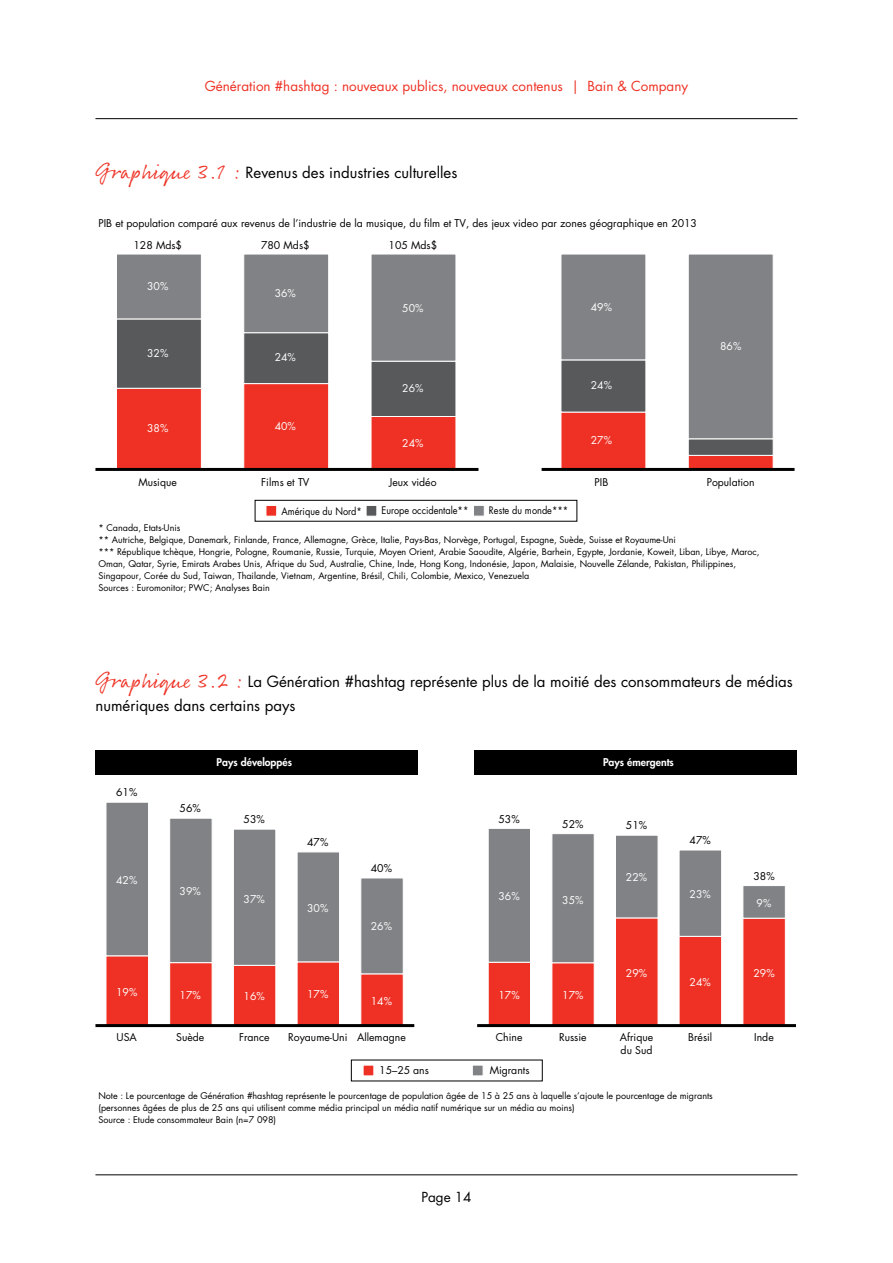
<style>
.page{position:relative;width:893px;height:1263px;background:#fff}
.page>*{position:absolute;margin:0;border:0;box-sizing:border-box;transform-origin:0 0}
.t1{font:15px/24px "Futura LT";color:#000}
.t2{font:13.5px "Futura LT";color:#ee3124}
.t3{font:13.5px "Futura LT";color:#000}
.t4{font:10.5px/13.5px "Futura LT";color:#000}
.t5{font:10.5px "Futura LT";letter-spacing:.005em;color:#fff}
.t6{font:800 10.5px "Futura LT";color:#fff}
.t7{font:10.2px "Futura LT";color:#000;scale:.9 1}
.t8{font:9px/12px "Futura LT";color:#000}
.s1{font-family:"Rollerscript Rough";font-size:22.5px;color:#ee3124}
</style>
<div class="page">
<hr style="left:95px;top:118px;width:702px;height:1px;background:#000">
<hr style="left:95px;top:1174px;width:702px;height:1px;background:#000">
<div style="left:95px;top:750px;width:323px;height:25px;background:#000"></div>
<div style="left:474px;top:750px;width:323px;height:25px;background:#000"></div>
<div style="left:106px;top:955px;width:43px;height:71px;background:#ee3124;border:1px solid #fff"></div>
<div style="left:106px;top:802px;width:43px;height:154px;background:#808285;border:1px solid #fff"></div>
<div style="left:169px;top:962px;width:43px;height:64px;background:#ee3124;border:1px solid #fff"></div>
<div style="left:169px;top:818px;width:43px;height:145px;background:#808285;border:1px solid #fff"></div>
<div style="left:233px;top:965px;width:43px;height:61px;background:#ee3124;border:1px solid #fff"></div>
<div style="left:233px;top:829px;width:43px;height:136px;background:#808285;border:1px solid #fff"></div>
<div style="left:297px;top:962px;width:43px;height:64px;background:#ee3124;border:1px solid #fff"></div>
<div style="left:297px;top:852px;width:43px;height:110px;background:#808285;border:1px solid #fff"></div>
<div style="left:361px;top:974px;width:42px;height:52px;background:#ee3124"></div>
<div style="left:361px;top:878px;width:42px;height:96px;background:#808285"></div>
<div style="left:488px;top:962px;width:43px;height:64px;background:#ee3124;border:1px solid #fff"></div>
<div style="left:488px;top:828px;width:43px;height:134px;background:#808285;border:1px solid #fff"></div>
<div style="left:552px;top:962px;width:42px;height:64px;background:#ee3124"></div>
<div style="left:552px;top:833px;width:42px;height:130px;background:#808285"></div>
<div style="left:615px;top:918px;width:43px;height:108px;background:#ee3124;border:1px solid #fff"></div>
<div style="left:615px;top:835px;width:43px;height:83px;background:#808285;border:1px solid #fff"></div>
<div style="left:679px;top:936px;width:43px;height:90px;background:#ee3124;border:1px solid #fff"></div>
<div style="left:679px;top:850px;width:43px;height:86px;background:#808285;border:1px solid #fff"></div>
<div style="left:743px;top:918px;width:42px;height:108px;background:#ee3124"></div>
<div style="left:743px;top:885px;width:42px;height:33px;background:#808285;border:1px solid #fff"></div>
<hr style="left:95px;top:1024px;width:319px;height:3px;background:#000">
<hr style="left:477px;top:1024px;width:319px;height:3px;background:#000">
<div style="left:363px;top:1065px;width:11px;height:11px;background:#ee3124"></div>
<div style="left:472px;top:1065px;width:11px;height:11px;background:#808285;border:1px solid #fff"></div>
<div style="left:116px;top:388px;width:86px;height:82px;background:#ee3124;border:1px solid #fff"></div>
<div style="left:116px;top:319px;width:86px;height:69px;background:#58595b;border:1px solid #fff"></div>
<div style="left:116px;top:254px;width:86px;height:65px;background:#808285;border:1px solid #fff"></div>
<div style="left:244px;top:383px;width:85px;height:87px;background:#ee3124;border:1px solid #fff"></div>
<div style="left:244px;top:332px;width:85px;height:52px;background:#58595b;border:1px solid #fff"></div>
<div style="left:244px;top:254px;width:85px;height:79px;background:#808285;border:1px solid #fff"></div>
<div style="left:371px;top:416px;width:85px;height:54px;background:#ee3124"></div>
<div style="left:371px;top:361px;width:85px;height:56px;background:#58595b;border:1px solid #fff"></div>
<div style="left:371px;top:254px;width:85px;height:107px;background:#808285;border:1px solid #fff"></div>
<div style="left:561px;top:412px;width:85px;height:58px;background:#ee3124;border:1px solid #fff"></div>
<div style="left:561px;top:360px;width:85px;height:52px;background:#58595b"></div>
<div style="left:561px;top:254px;width:85px;height:106px;background:#808285;border:1px solid #fff"></div>
<div style="left:688px;top:455px;width:85px;height:15px;background:#ee3124"></div>
<div style="left:688px;top:439px;width:85px;height:17px;background:#58595b;border:1px solid #fff"></div>
<div style="left:688px;top:254px;width:85px;height:185px;background:#808285;border:1px solid #fff"></div>
<hr style="left:95px;top:468px;width:383px;height:3px;background:#000">
<hr style="left:542px;top:468px;width:252px;height:3px;background:#000">
<div style="left:266px;top:505px;width:11px;height:11px;background:#ee3124;border:1px solid #fff"></div>
<div style="left:366px;top:505px;width:11px;height:11px;background:#58595b;border:1px solid #fff"></div>
<div style="left:473px;top:505px;width:11px;height:11px;background:#808285;border:1px solid #fff"></div>
<div style="left:255px;top:500px;width:322px;height:21px;border:1px solid #000"></div>
<h2 class="t2" style="left:205px;top:78px;width:485px">Génération #hashtag : nouveaux publics, nouveaux contenus | Bain &amp; Company</h2>
<h1 class="t1" style="left:95px;top:161px;width:363px"><span class="s1">Graphique 3.1 :</span> Revenus des industries culturelles</h1>
<p class="t4" style="left:98px;top:216px;width:600px">PIB et population comparé aux revenus de l’industrie de la musique, du film et TV, des jeux video par zones géographique en 2013</p>
<p class="t4" style="left:133px;top:239px;width:50px">128 Mds$</p>
<p class="t4" style="left:261px;top:239px;width:50px">780 Mds$</p>
<p class="t4" style="left:389px;top:239px;width:50px">105 Mds$</p>
<p class="t5" style="left:147px;top:280px;width:23px">30%</p>
<p class="t5" style="left:275px;top:286px;width:23px">36%</p>
<p class="t5" style="left:402px;top:301px;width:23px">50%</p>
<p class="t5" style="left:591px;top:300px;width:23px">49%</p>
<p class="t5" style="left:147px;top:347px;width:23px">32%</p>
<p class="t5" style="left:275px;top:351px;width:23px">24%</p>
<p class="t5" style="left:720px;top:339px;width:23px">86%</p>
<p class="t5" style="left:402px;top:382px;width:23px">26%</p>
<p class="t5" style="left:591px;top:379px;width:23px">24%</p>
<p class="t5" style="left:147px;top:422px;width:23px">38%</p>
<p class="t5" style="left:275px;top:420px;width:23px">40%</p>
<p class="t5" style="left:402px;top:436px;width:23px">24%</p>
<p class="t5" style="left:591px;top:433px;width:23px">27%</p>
<p class="t4" style="left:138px;top:476px;width:40px">Musique</p>
<p class="t4" style="left:261px;top:476px;width:50px">Films et TV</p>
<p class="t4" style="left:389px;top:476px;width:49px">Jeux vidéo</p>
<p class="t4" style="left:595px;top:476px;width:15px">PIB</p>
<p class="t4" style="left:707px;top:476px;width:49px">Population</p>
<p class="t7" style="left:281px;top:504px;width:91px">Amérique du Nord*</p>
<p class="t7" style="left:382px;top:504px;width:98px">Europe occidentale**</p>
<p class="t7" style="left:489px;top:504px;width:90px">Reste du monde***</p>
<p class="t8" style="left:98px;top:522px;width:663px">* Canada, Etats-Unis<br>** Autriche, Belgique, Danemark, Finlande, France, Allemagne, Grèce, Italie, Pays-Bas, Norvège, Portugal, Espagne, Suède, Suisse et Royaume-Uni<br>*** République tchèque, Hongrie, Pologne, Roumanie, Russie, Turquie, Moyen Orient, Arabie Saoudite, Algérie, Barhein, Egypte, Jordanie, Koweit, Liban, Libye, Maroc, Oman, Qatar, Syrie, Emirats Arabes Unis, Afrique du Sud, Australie, Chine, Inde, Hong Kong, Indonésie, Japon, Malaisie, Nouvelle Zélande, Pakistan, Philippines, Singapour, Corée du Sud, Taiwan, Thailande, Vietnam, Argentine, Brésil, Chili, Colombie, Mexico, Venezuela<br>Sources : Euromonitor; PWC; Analyses Bain</p>
<h1 class="t1" style="left:95px;top:670px;width:699px"><span class="s1">Graphique 3.2 :</span> La Génération #hashtag représente plus de la moitié des consommateurs de médias numériques dans certains pays</h1>
<p class="t6" style="left:217px;top:755px;width:77px">Pays développés</p>
<p class="t6" style="left:603px;top:755px;width:72px">Pays émergents</p>
<p class="t4" style="left:116px;top:786px;width:23px">61%</p>
<p class="t4" style="left:180px;top:802px;width:23px">56%</p>
<p class="t4" style="left:244px;top:812px;width:23px">53%</p>
<p class="t4" style="left:498px;top:812px;width:23px">53%</p>
<p class="t4" style="left:562px;top:818px;width:23px">52%</p>
<p class="t4" style="left:626px;top:819px;width:23px">51%</p>
<p class="t4" style="left:307px;top:835px;width:23px">47%</p>
<p class="t4" style="left:690px;top:834px;width:23px">47%</p>
<p class="t5" style="left:116px;top:874px;width:23px">42%</p>
<p class="t4" style="left:371px;top:862px;width:23px">40%</p>
<p class="t5" style="left:626px;top:870px;width:23px">22%</p>
<p class="t5" style="left:180px;top:884px;width:23px">39%</p>
<p class="t5" style="left:244px;top:892px;width:23px">37%</p>
<p class="t5" style="left:307px;top:901px;width:23px">30%</p>
<p class="t5" style="left:498px;top:890px;width:23px">36%</p>
<p class="t5" style="left:562px;top:893px;width:23px">35%</p>
<p class="t5" style="left:690px;top:888px;width:23px">23%</p>
<p class="t5" style="left:371px;top:920px;width:23px">26%</p>
<p class="t5" style="left:116px;top:985px;width:23px">19%</p>
<p class="t5" style="left:180px;top:988px;width:23px">17%</p>
<p class="t5" style="left:244px;top:990px;width:23px">16%</p>
<p class="t5" style="left:307px;top:987px;width:23px">17%</p>
<p class="t5" style="left:371px;top:994px;width:23px">14%</p>
<p class="t5" style="left:498px;top:988px;width:23px">17%</p>
<p class="t5" style="left:562px;top:988px;width:23px">17%</p>
<p class="t5" style="left:626px;top:966px;width:23px">29%</p>
<p class="t5" style="left:690px;top:976px;width:23px">24%</p>
<p class="t4" style="left:117px;top:1030px;width:22px">USA</p>
<p class="t4" style="left:176px;top:1030px;width:30px">Suède</p>
<p class="t4" style="left:239px;top:1030px;width:32px">France</p>
<p class="t4" style="left:288px;top:1030px;width:61px">Royaume-Uni</p>
<p class="t4" style="left:357px;top:1030px;width:50px">Allemagne</p>
<p class="t4" style="left:496px;top:1030px;width:28px">Chine</p>
<p class="t4" style="left:559px;top:1030px;width:29px">Russie</p>
<p class="t4" style="left:620px;top:1030px;width:35px">Afrique du Sud</p>
<p class="t4" style="left:688px;top:1030px;width:26px">Brésil</p>
<p class="t4" style="left:379px;top:1064px;width:51px">15–25 ans</p>
<p class="t4" style="left:490px;top:1064px;width:41px">Migrants</p>
<p class="t8" style="left:98px;top:1089px;width:616px">Note : Le pourcentage de Génération #hashtag représente le pourcentage de population âgée de 15 à 25 ans à laquelle s’ajoute le pourcentage de migrants (personnes âgées de plus de 25 ans qui utilisent comme média principal un média natif numérique sur un média au moins)<br>Source : Etude consommateur Bain (n=7 098)</p>
<h2 class="t3" style="left:421px;top:1188px;width:52px">Page 14</h2>
<p class="t4" style="left:753px;top:869px;width:23px">38%</p>
<p class="t5" style="left:757px;top:896px;width:16px">9%</p>
<p class="t5" style="left:753px;top:966px;width:23px">29%</p>
<p class="t4" style="left:754px;top:1030px;width:21px">Inde</p>
</div>
